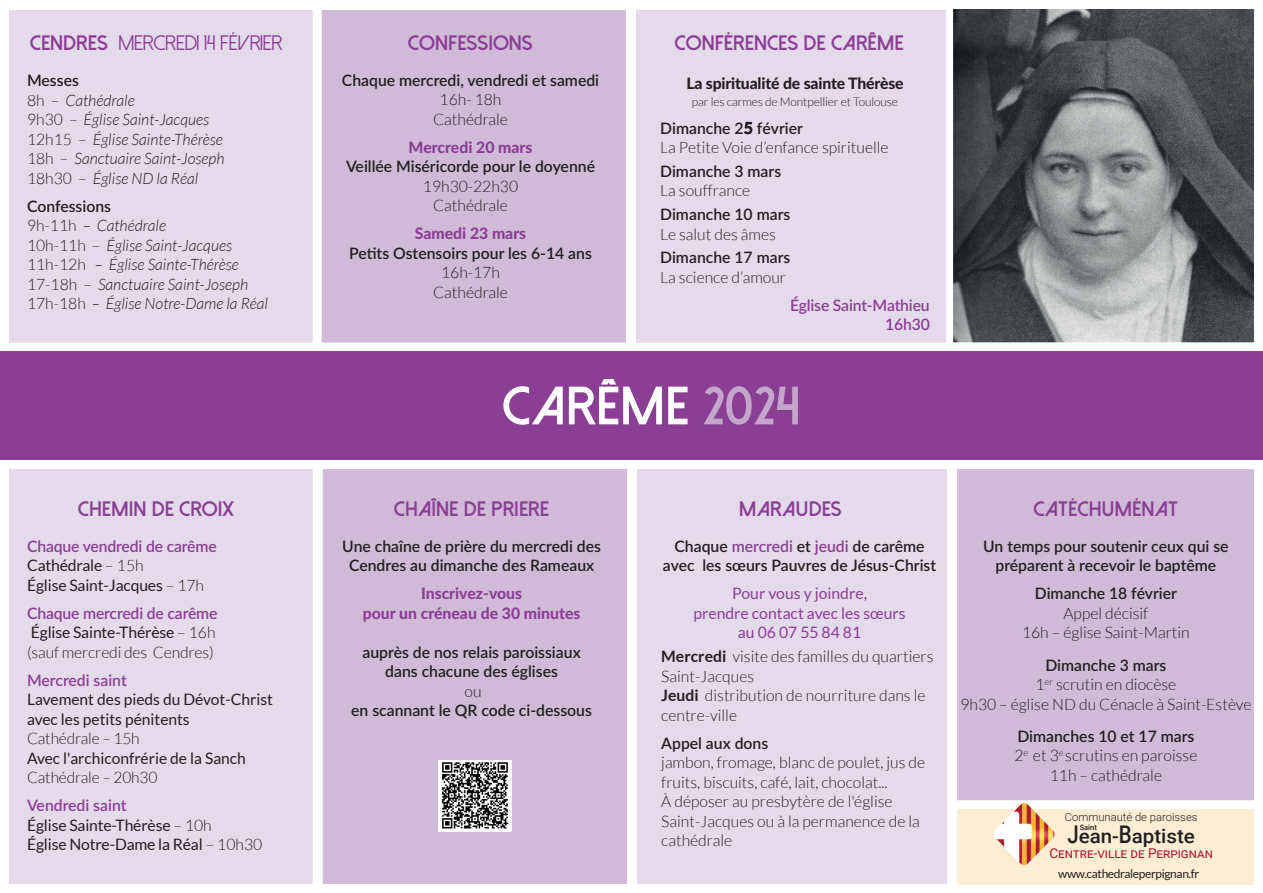
<style>
.page{position:relative;width:1263px;height:893px;background:#fff}
.page>*{position:absolute;margin:0;border:0;box-sizing:border-box;transform-origin:0 0}
.t1{font:800 54px "Dolce Vita";color:#fff}
.t2{font:800 21px "Dolce Vita";color:#8a3e94}
.t3{font:21px "Dolce Vita";color:#8a3e94}
.t4{font:500 19.5px "Roboto";color:#231f20;scale:1.05 1}
.t5{font:300 15.75px/19.5px "Lato";color:#231f20;text-align:center}
.t6{font:600 15.75px/19.5px "Lato";color:#231f20;text-align:center}
.t7{font:italic 300 15.75px/19.5px "Lato";color:#231f20}
.t8{font:15.75px/19.5px "Lato";letter-spacing:-.01em;color:#231f20}
.t9{font:800 15.75px/19.5px "Lato";color:#8a3e94;text-align:center}
.t10{font:15.75px/19.5px "Lato";color:#8a3e94;text-align:center}
.t11{font:600 15.75px/19.5px "Lato";letter-spacing:-.01em;color:#8a3e94;text-align:right}
.t12{font:800 15.75px "Lato";letter-spacing:-.01em;color:#231f20}
.t13{font:13.5px "Roboto";color:#ab1c33}
.t14{font:300 12px "Lato";letter-spacing:-.01em;color:#231f20}
.t15{font:12px "Lato";letter-spacing:-.03em;color:#231f20}
.t16{font:300 11.25px "Roboto";color:#231f20}
.t17{font:500 7.5px "Roboto";color:#231f20}
.s1{font-weight:800}
.s2{font-weight:600;font-style:normal}
.s3{font-style:normal}
.s4{font-weight:600;color:#8a3e94}
.s5{font-weight:300}
.s6{font-weight:400}
.s7{color:#c4a5cc}
.s8{color:#8a3e94}
.s9{font-weight:700}
.s10{font-weight:600}
.s11{font-size:24.3px}
</style>
<div class="page">
<div style="left:9px;top:10px;width:304px;height:333px;background:#e5daeb"></div>
<div style="left:321px;top:10px;width:305px;height:333px;background:#d0bad8"></div>
<div style="left:9px;top:469px;width:304px;height:415px;background:#e5daeb"></div>
<div style="left:322px;top:469px;width:305px;height:415px;background:#d0bad8"></div>
<img style="left:439px;top:760px;width:72px;height:72px">
<div style="left:636px;top:10px;width:310px;height:333px;background:#e5daeb"></div>
<div style="left:637px;top:469px;width:310px;height:415px;background:#e5daeb"></div>
<div style="left:957px;top:469px;width:297px;height:332px;background:#d0bad8"></div>
<svg style="left:953px;top:9px;width:301px;height:334px;background:#636768"></svg>
<div style="left:957px;top:809px;width:305px;height:75px;background:#fcedd3"></div>
<img style="left:988px;top:800px;width:73px;height:66px">
<div style="left:1254px;top:0;width:9px;height:893px;background:#fff"></div>
<div style="left:0;top:351px;width:1263px;height:108px;background:#8a3e94"></div>
<h2 class="t3" style="left:30px;top:32px;width:254px"><span class="s1">CENDRES</span> MERCREDI 14 FÉVRIER</h2>
<p class="t7" style="left:27px;top:71px;width:199px"><span class="s2">Messes<br></span><span class="s3">8h –</span> Cathédrale<br><span class="s3">9h30 –</span> Église Saint-Jacques<br><span class="s3">12h15 –</span> Église Sainte-Thérèse<br><span class="s3">18h –</span> Sanctuaire Saint-Joseph<br><span class="s3">18h30 –</span> Église ND la Réal</p>
<p class="t7" style="left:27px;top:197px;width:243px"><span class="s2">Confessions<br></span><span class="s3">9h-11h</span> – Cathédrale<br><span class="s3">10h-11h –</span> Église Saint-Jacques<br><span class="s3">11h-12h</span> – Église Sainte-Thérèse<br><span class="s3">17-18h –</span> Sanctuaire Saint-Joseph<br><span class="s3">17h-18h</span> – Église Notre-Dame la Réal</p>
<h2 class="t2" style="left:78px;top:498px;width:158px">CHEMIN DE CROIX</h2>
<p class="t8" style="left:27px;top:536px;width:191px"><span class="s4">Chaque vendredi de carême<br></span>Cathédrale <span class="s5">– 15h<br></span>Église Saint-Jacques <span class="s5">– 17h</span></p>
<p class="t5" style="left:27px;top:603px;width:192px;text-align:left"><span class="s4">Chaque mercredi de carême<br></span><span class="s6">Église Sainte-Thérèse</span> – 16h (sauf mercredi des Cendres)</p>
<p class="t11" style="left:27px;top:670px;width:101px">Mercredi saint</p>
<p class="t8" style="left:27px;top:690px;width:248px">Lavement des pieds du Dévot-Christ avec les petits pénitents</p>
<p class="t5" style="left:27px;top:729px;width:114px">Cathédrale – 15h</p>
<p class="t8" style="left:27px;top:748px;width:220px">Avec l'archiconfrérie de la Sanch</p>
<p class="t5" style="left:27px;top:768px;width:132px">Cathédrale – 20h30</p>
<p class="t8" style="left:27px;top:796px;width:237px"><span class="s4">Vendredi saint<br></span>Église Sainte-Thérèse <span class="s5">– 10h<br></span>Église Notre-Dame la Réal <span class="s5">– 10h30</span></p>
<h2 class="t2" style="left:408px;top:32px;width:126px">CONFESSIONS</h2>
<p class="t6" style="left:342px;top:70px;width:259px">Chaque mercredi, vendredi et samedi</p>
<p class="t5" style="left:433px;top:90px;width:76px">16h- 18h<br>Cathédrale</p>
<p class="t9" style="left:409px;top:137px;width:125px">Mercredi 20 mars</p>
<p class="t6" style="left:346px;top:156px;width:250px">Veillée Miséricorde pour le doyenné</p>
<p class="t5" style="left:423px;top:177px;width:97px">19h30-22h30<br>Cathédrale</p>
<p class="t9" style="left:415px;top:223px;width:113px">Samedi 23 mars</p>
<p class="t6" style="left:349px;top:243px;width:244px">Petits Ostensoirs pour les 6-14 ans</p>
<p class="t5" style="left:433px;top:263px;width:76px">16h-17h<br>Cathédrale</p>
<h2 class="t2" style="left:675px;top:32px;width:231px">CONFÉRENCES DE CARÊME</h2>
<p class="t12" style="left:686px;top:72px;width:219px">La spiritualité de sainte Thérèse</p>
<p class="t14" style="left:692px;top:95px;width:208px">par les carmes de Montpellier et Toulouse</p>
<p class="t6" style="left:660px;top:118px;width:144px">Dimanche 25 février</p>
<p class="t5" style="left:660px;top:138px;width:230px">La Petite Voie d’enfance spirituelle</p>
<p class="t6" style="left:660px;top:161px;width:122px">Dimanche 3 mars</p>
<p class="t5" style="left:660px;top:181px;width:91px">La souffrance</p>
<p class="t6" style="left:660px;top:204px;width:132px">Dimanche 10 mars</p>
<p class="t5" style="left:660px;top:224px;width:117px">Le salut des âmes</p>
<p class="t6" style="left:660px;top:247px;width:132px">Dimanche 17 mars</p>
<p class="t5" style="left:660px;top:268px;width:127px">La science d’amour</p>
<p class="t11" style="left:790px;top:295px;width:141px">Église Saint-Mathieu<br>16h30</p>
<h1 class="t1" style="left:502px;top:378px;width:300px">CARÊME <span class="s7">2024</span></h1>
<h2 class="t2" style="left:394px;top:498px;width:157px">CHAÎNE DE PRIERE</h2>
<p class="t6" style="left:342px;top:536px;width:260px">Une chaîne de prière du mercredi des<br>Cendres au dimanche des Rameaux</p>
<p class="t9" style="left:363px;top:583px;width:219px">Inscrivez-vous<br>pour un créneau de 30 minutes</p>
<p class="t6" style="left:363px;top:642px;width:220px">auprès de nos relais paroissiaux dans chacune des églises</p>
<p class="t5" style="left:465px;top:681px;width:19px">ou</p>
<p class="t6" style="left:351px;top:700px;width:242px">en scannant le QR code ci-dessous</p>
<h2 class="t2" style="left:739px;top:498px;width:105px">MARAUDES</h2>
<p class="t6" style="left:663px;top:536px;width:275px">Chaque <span class="s8">mercredi</span> et <span class="s8">jeudi</span> de carême avec les sœurs Pauvres de Jésus-Christ</p>
<p class="t10" style="left:693px;top:584px;width:214px">Pour vous y joindre,<br>prendre contact avec les sœurs au 06 07 55 84 81</p>
<p class="t5" style="left:661px;top:647px;width:274px;text-align:left"><span class="s9">Mercredi</span> visite des familles du quartiers<br>Saint-Jacques<br><span class="s9">Jeudi</span> distribution de nourriture dans le centre-ville</p>
<p class="t6" style="left:661px;top:732px;width:108px">Appel aux dons</p>
<p class="t5" style="left:661px;top:753px;width:265px;text-align:left">jambon, fromage, blanc de poulet, jus de fruits, biscuits, café, lait, chocolat...<br>À déposer au presbytère de l'église Saint-Jacques ou à la permanence de la cathédrale</p>
<h2 class="t2" style="left:1033px;top:498px;width:146px">CATÉCHUMÉNAT</h2>
<p class="t6" style="left:983px;top:536px;width:247px">Un temps pour soutenir ceux qui se préparent à recevoir le baptême</p>
<p class="t6" style="left:1035px;top:583px;width:144px">Dimanche 18 février</p>
<p class="t5" style="left:1022px;top:603px;width:169px">Appel décisif<br>16h – église Saint-Martin</p>
<p class="t5" style="left:960px;top:655px;width:293px"><span class="s10">Dimanche 3 mars<br></span>1<sup>er</sup> scrutin en diocèse<br>9h30 – église ND du Cénacle à Saint-Estève</p>
<p class="t5" style="left:1014px;top:726px;width:185px"><span class="s10">Dimanches 10 et 17 mars<br></span>2<sup>e</sup> et 3<sup>e</sup> scrutins en paroisse<br>11h – cathédrale</p>
<p class="t16" style="left:1065px;top:809px;width:134px">Communauté de paroisses</p>
<p class="t4" style="left:1067px;top:822px;width:123px"><span class="s11">J</span>ean-<span class="s11">B</span>aptiste</p>
<p class="t13" style="left:1049px;top:844px;width:165px">Centre-ville de Perpignan</p>
<p class="t17" style="left:1080px;top:822px;width:19px">Saint</p>
<p class="t15" style="left:1058px;top:867px;width:143px">www.cathedraleperpignan.fr</p>
</div>
